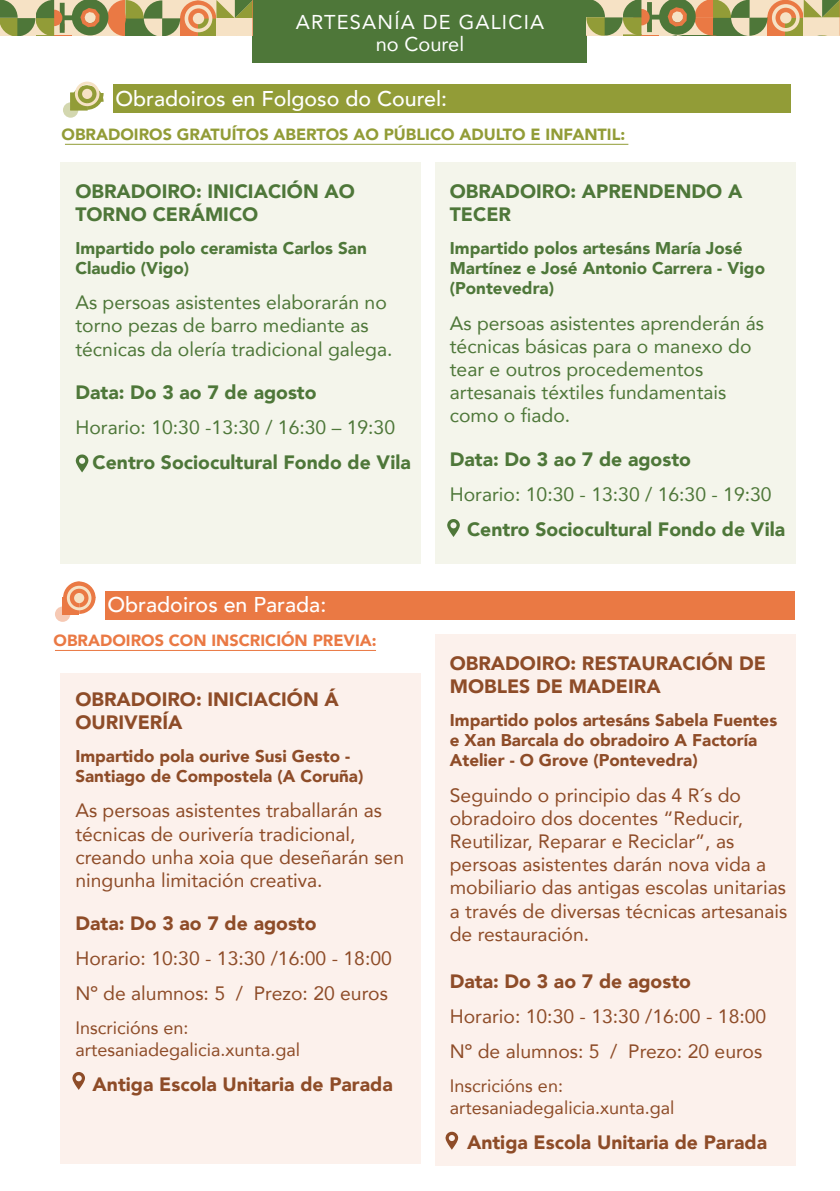
<style>
.page{position:relative;width:840px;height:1191px;background:#fff}
.page>*{position:absolute;margin:0;border:0;box-sizing:border-box;transform-origin:0 0}
.t1{font:500 21.4px "Avenir";color:#fff}
.t2{font:20px/22px "Avenir";letter-spacing:.06em;color:#fff;text-align:center}
.t3{font:19.4px/23.2px "Avenir";color:#8e4c28}
.t4{font:19.4px/23.2px "Avenir";color:#4e7739}
.t5{font:900 19.4px/23.2px "Avenir";color:#8e4c28}
.t6{font:900 19.4px/23.2px "Avenir";color:#4e7739}
.t7{font:18px/21.6px "Avenir";color:#8e4c28}
.t8{font:900 17px/20.4px "Avenir";color:#8e4c28}
.t9{font:900 17px/20.4px "Avenir";color:#4e7739}
.t10{font:900 16.2px "Avenir";color:#929c37}
.t11{font:900 16.2px "Avenir";color:#ea7944}
</style>
<div class="page">
<div style="left:70px;top:93px;width:17px;height:17px;background:#9ba448"></div>
<svg style="left:71px;top:85px;width:32px;height:25px"></svg>
<div style="left:75px;top:82px;width:24px;height:24px;border:3px solid #f6e2c5;border-radius:50%"></div>
<div style="left:82px;top:89px;width:10px;height:10px;background:#f6e2c5;border-radius:50%"></div>
<svg style="left:63px;top:102px;width:15px;height:16px"></svg>
<div style="left:61px;top:162px;width:359px;height:402px;background:#f4f5eb"></div>
<div style="left:252px;top:0;width:334px;height:63px;background:#4e7739"></div>
<hr style="left:65px;top:144px;width:563px;height:1px;background:#929c37">
<div style="left:113px;top:85px;width:677px;height:28px;background:#929c37"></div>
<div style="left:435px;top:162px;width:359px;height:402px;background:#f4f5eb"></div>
<div style="left:61px;top:672px;width:359px;height:491px;background:#fcf1ec"></div>
<hr style="left:55px;top:650px;width:321px;height:1px;background:#ea7944">
<div style="left:105px;top:591px;width:689px;height:28px;background:#ea7944"></div>
<svg style="left:54px;top:0;width:53px;height:36px"></svg>
<div style="left:72px;top:0;width:36px;height:35px;background:#4e7739;border-radius:50%"></div>
<svg style="left:80px;top:8px;width:19px;height:19px"></svg>
<div style="left:62px;top:15px;width:11px;height:5px;background:#4e7739"></div>
<div style="left:60px;top:3px;width:5px;height:30px;background:#4e7739"></div>
<svg style="left:46px;top:10px;width:16px;height:16px"></svg>
<svg style="left:0;top:0;width:54px;height:36px;background:#97a466"></svg>
<svg style="left:107px;top:0;width:145px;height:36px;background:#c1ab78"></svg>
<svg style="left:586px;top:0;width:254px;height:40px;background:#b9af7f"></svg>
<div style="left:435px;top:634px;width:359px;height:532px;background:#fcf1ec"></div>
<svg style="left:63px;top:581px;width:32px;height:33px"></svg>
<div style="left:67px;top:586px;width:24px;height:24px;border:3px solid #f6e2c5;border-radius:50%"></div>
<div style="left:74px;top:593px;width:10px;height:10px;background:#f6e2c5;border-radius:50%"></div>
<svg style="left:55px;top:606px;width:15px;height:16px"></svg>
<svg style="left:445px;top:1131px;width:13px;height:18px"></svg>
<svg style="left:72px;top:1072px;width:13px;height:18px"></svg>
<svg style="left:447px;top:519px;width:12px;height:18px"></svg>
<svg style="left:76px;top:454px;width:12px;height:18px"></svg>
<p class="t2" style="left:295px;top:11px;width:250px">ARTESANÍA DE GALICIA no Courel</p>
<p class="t1" style="left:115px;top:80px;width:333px">Obradoiros en Folgoso do Courel:</p>
<p class="t10" style="left:62px;top:121px;width:564px">OBRADOIROS GRATUÍTOS ABERTOS AO PÚBLICO ADULTO E INFANTIL:</p>
<p class="t6" style="left:75px;top:179px;width:281px">OBRADOIRO: INICIACIÓN AO<br>TORNO CERÁMICO</p>
<p class="t9" style="left:75px;top:237px;width:293px">Impartido polo ceramista Carlos San<br>Claudio (Vigo)</p>
<p class="t4" style="left:75px;top:290px;width:318px">As persoas asistentes elaborarán no torno pezas de barro mediante as técnicas da olería tradicional galega.</p>
<p class="t6" style="left:75px;top:380px;width:242px">Data: Do 3 ao 7 de agosto</p>
<p class="t4" style="left:75px;top:415px;width:321px">Horario: 10:30 -13:30 / 16:30 – 19:30</p>
<p class="t6" style="left:92px;top:450px;width:319px">Centro Sociocultural Fondo de Vila</p>
<p class="t1" style="left:107px;top:586px;width:220px">Obradoiros en Parada:</p>
<p class="t11" style="left:54px;top:626px;width:324px">OBRADOIROS CON INSCRICIÓN PREVIA:</p>
<p class="t5" style="left:75px;top:687px;width:265px">OBRADOIRO: INICIACIÓN Á<br>OURIVERÍA</p>
<p class="t8" style="left:75px;top:745px;width:289px">Impartido pola ourive Susi Gesto -<br>Santiago de Compostela (A Coruña)</p>
<p class="t3" style="left:75px;top:798px;width:330px">As persoas asistentes traballarán as técnicas de ourivería tradicional, creando unha xoia que deseñarán sen ningunha limitación creativa.</p>
<p class="t5" style="left:75px;top:911px;width:242px">Data: Do 3 ao 7 de agosto</p>
<p class="t3" style="left:75px;top:940px;width:318px;line-height:35.2px">Horario: 10:30 - 13:30 /16:00 - 18:00<br>Nº de alumnos: 5 / Prezo: 20 euros</p>
<p class="t7" style="left:75px;top:1016px;width:226px">Inscricións en: artesaniadegalicia.xunta.gal</p>
<p class="t5" style="left:92px;top:1072px;width:301px">Antiga Escola Unitaria de Parada</p>
<p class="t6" style="left:449px;top:179px;width:294px">OBRADOIRO: APRENDENDO A<br>TECER</p>
<p class="t9" style="left:449px;top:237px;width:316px">Impartido polos artesáns María José<br>Martínez e José Antonio Carrera - Vigo (Pontevedra)</p>
<p class="t4" style="left:449px;top:311px;width:315px">As persoas asistentes aprenderán ás técnicas básicas para o manexo do tear e outros procedementos artesanais téxtiles fundamentais como o fiado.</p>
<p class="t6" style="left:449px;top:447px;width:242px">Data: Do 3 ao 7 de agosto</p>
<p class="t4" style="left:449px;top:482px;width:323px">Horario: 10:30 - 13:30 / 16:30 - 19:30</p>
<p class="t6" style="left:466px;top:517px;width:319px">Centro Sociocultural Fondo de Vila</p>
<p class="t5" style="left:449px;top:651px;width:317px">OBRADOIRO: RESTAURACIÓN DE<br>MOBLES DE MADEIRA</p>
<p class="t8" style="left:449px;top:709px;width:329px">Impartido polos artesáns Sabela Fuentes e Xan Barcala do obradoiro A Factoría<br>Atelier - O Grove (Pontevedra)</p>
<p class="t3" style="left:449px;top:782px;width:339px">Seguindo o principio das 4 R´s do obradoiro dos docentes “Reducir, Reutilizar, Reparar e Reciclar”, as persoas asistentes darán nova vida a mobiliario das antigas escolas unitarias a través de diversas técnicas artesanais de restauración.</p>
<p class="t5" style="left:449px;top:969px;width:242px">Data: Do 3 ao 7 de agosto</p>
<p class="t3" style="left:449px;top:998px;width:318px;line-height:35.2px">Horario: 10:30 - 13:30 /16:00 - 18:00<br>Nº de alumnos: 5 / Prezo: 20 euros</p>
<p class="t7" style="left:449px;top:1074px;width:226px">Inscricións en: artesaniadegalicia.xunta.gal</p>
<p class="t5" style="left:466px;top:1130px;width:301px">Antiga Escola Unitaria de Parada</p>
</div>
